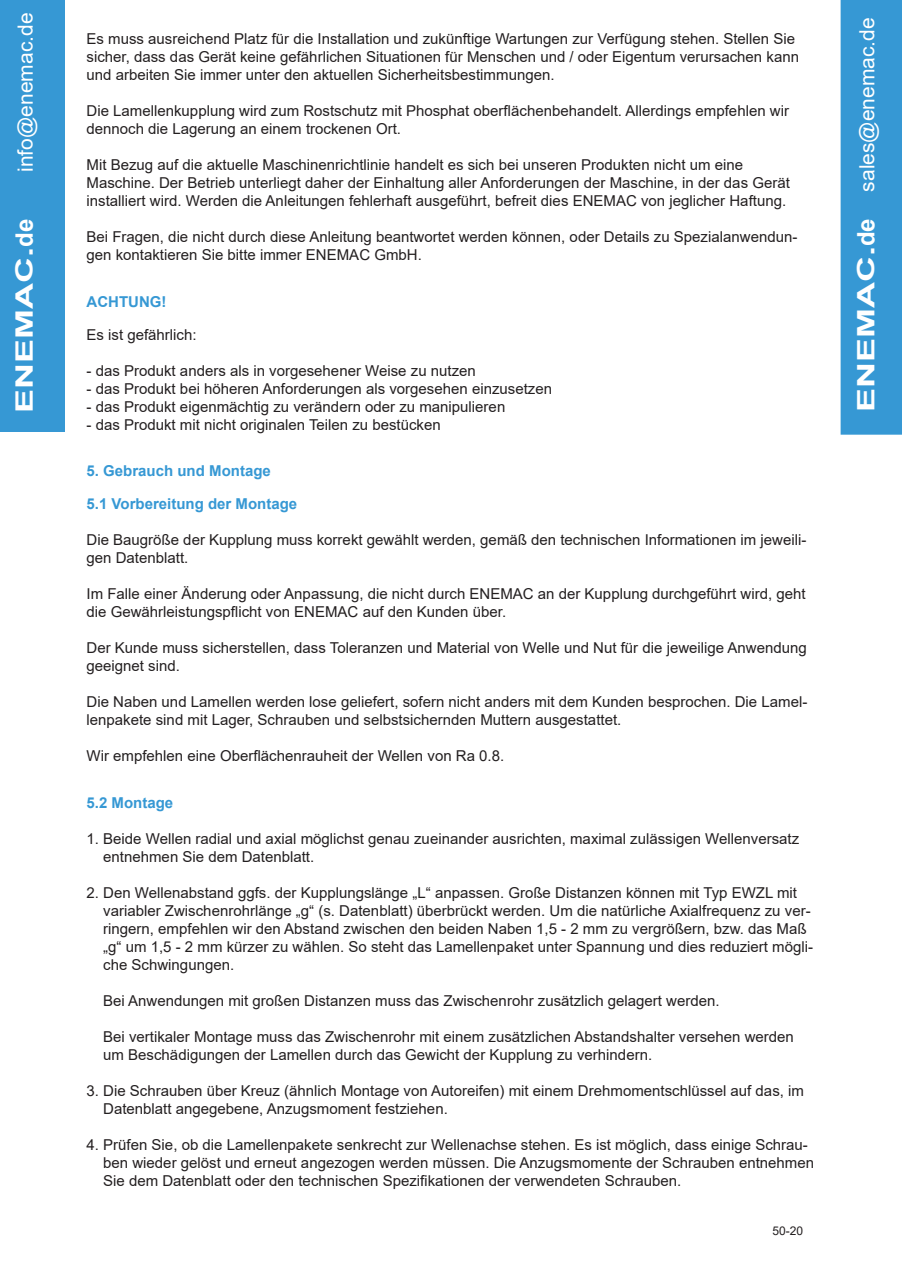
<style>
.page{position:relative;width:902px;height:1272px;background:#fff}
.page>*{position:absolute;margin:0;border:0;box-sizing:border-box;transform-origin:0 0}
.t1{font:700 24px "Arial";color:#fff;scale:1.5 1}
.t2{font:21px "Arial";color:#fff}
.t3{font:15px/18px "Arial";color:#231f20}
.t4{font:700 15px "Arial";color:#3698d4}
.t5{font:12px "Arial";color:#231f20}
.s1{font-weight:700;font-size:24px}
</style>
<div class="page">
<div style="left:0;top:0;width:65px;height:432px;background:#3698d4"></div>
<div style="left:840px;top:0;width:61px;height:434px;background:#3698d4"></div>
<p class="t2" style="left:11px;top:172px;width:161px;rotate:-90deg">info@enemac.de</p>
<p class="t2" style="left:852px;top:412px;width:396px;rotate:-90deg"><span class="s1">ENEMAC.de</span> sales@enemac.de</p>
<p class="t3" style="left:87px;top:30px;width:714px">Es muss ausreichend Platz für die Installation und zukünftige Wartungen zur Verfügung stehen. Stellen Sie sicher, dass das Gerät keine gefährlichen Situationen für Menschen und / oder Eigentum verursachen kann und arbeiten Sie immer unter den aktuellen Sicherheitsbestimmungen.</p>
<p class="t3" style="left:87px;top:102px;width:704px">Die Lamellenkupplung wird zum Rostschutz mit Phosphat oberflächenbehandelt. Allerdings empfehlen wir dennoch die Lagerung an einem trockenen Ort.</p>
<p class="t3" style="left:87px;top:156px;width:658px">Mit Bezug auf die aktuelle Maschinenrichtlinie handelt es sich bei unseren Produkten nicht um eine</p>
<p class="t3" style="left:87px;top:174px;width:704px">Maschine. Der Betrieb unterliegt daher der Einhaltung aller Anforderungen der Maschine, in der das Gerät installiert wird. Werden die Anleitungen fehlerhaft ausgeführt, befreit dies ENEMAC von jeglicher Haftung.</p>
<p class="t3" style="left:87px;top:228px;width:712px">Bei Fragen, die nicht durch diese Anleitung beantwortet werden können, oder Details zu Spezialanwendun&shy;gen kontaktieren Sie bitte immer ENEMAC GmbH.</p>
<p class="t4" style="left:87px;top:291px;width:81px">ACHTUNG!</p>
<p class="t3" style="left:87px;top:325px;width:112px">Es ist gefährlich:</p>
<p class="t3" style="left:87px;top:361px;width:391px">- das Produkt anders als in vorgesehener Weise zu nutzen</p>
<p class="t3" style="left:87px;top:379px;width:467px">- das Produkt bei höheren Anforderungen als vorgesehen einzusetzen</p>
<p class="t3" style="left:87px;top:397px;width:420px">- das Produkt eigenmächtig zu verändern oder zu manipulieren</p>
<p class="t3" style="left:87px;top:415px;width:356px">- das Produkt mit nicht originalen Teilen zu bestücken</p>
<p class="t4" style="left:87px;top:460px;width:186px">5. Gebrauch und Montage</p>
<p class="t4" style="left:87px;top:493px;width:212px">5.1 Vorbereitung der Montage</p>
<p class="t3" style="left:87px;top:530px;width:721px">Die Baugröße der Kupplung muss korrekt gewählt werden, gemäß den technischen Informationen im jeweili&shy;gen Datenblatt.</p>
<p class="t3" style="left:87px;top:584px;width:720px">Im Falle einer Änderung oder Anpassung, die nicht durch ENEMAC an der Kupplung durchgeführt wird, geht die Gewährleistungspflicht von ENEMAC auf den Kunden über.</p>
<p class="t3" style="left:87px;top:638px;width:721px">Der Kunde muss sicherstellen, dass Toleranzen und Material von Welle und Nut für die jeweilige Anwendung geeignet sind.</p>
<p class="t3" style="left:87px;top:692px;width:722px">Die Naben und Lamellen werden lose geliefert, sofern nicht anders mit dem Kunden besprochen. Die Lamel&shy;lenpakete sind mit Lager, Schrauben und selbstsichernden Muttern ausgestattet.</p>
<p class="t3" style="left:87px;top:746px;width:419px">Wir empfehlen eine Oberflächenrauheit der Wellen von Ra 0.8.</p>
<p class="t4" style="left:87px;top:792px;width:88px">5.2 Montage</p>
<p class="t3" style="left:87px;top:829px;width:714px">1. Beide Wellen radial und axial möglichst genau zueinander ausrichten, maximal zulässigen Wellenversatz</p>
<p class="t3" style="left:103px;top:847px;width:212px">entnehmen Sie dem Datenblatt.</p>
<p class="t3" style="left:87px;top:883px;width:712px">2. Den Wellenabstand ggfs. der Kupplungslänge „L“ anpassen. Große Distanzen können mit Typ EWZL mit</p>
<p class="t3" style="left:103px;top:901px;width:708px">variabler Zwischenrohrlänge „g“ (s. Datenblatt) überbrückt werden. Um die natürliche Axialfrequenz zu ver-</p>
<p class="t3" style="left:103px;top:919px;width:704px">ringern, empfehlen wir den Abstand zwischen den beiden Naben 1,5 - 2 mm zu vergrößern, bzw. das Maß</p>
<p class="t3" style="left:103px;top:937px;width:711px">„g“ um 1,5 - 2 mm kürzer zu wählen. So steht das Lamellenpaket unter Spannung und dies reduziert mögli-</p>
<p class="t3" style="left:103px;top:955px;width:132px">che Schwingungen.</p>
<p class="t3" style="left:103px;top:991px;width:618px">Bei Anwendungen mit großen Distanzen muss das Zwischenrohr zusätzlich gelagert werden.</p>
<p class="t3" style="left:103px;top:1027px;width:692px">Bei vertikaler Montage muss das Zwischenrohr mit einem zusätzlichen Abstandshalter versehen werden</p>
<p class="t3" style="left:103px;top:1045px;width:550px">um Beschädigungen der Lamellen durch das Gewicht der Kupplung zu verhindern.</p>
<p class="t3" style="left:87px;top:1081px;width:718px">3. Die Schrauben über Kreuz (ähnlich Montage von Autoreifen) mit einem Drehmomentschlüssel auf das, im</p>
<p class="t3" style="left:103px;top:1099px;width:346px">Datenblatt angegebene, Anzugsmoment festziehen.</p>
<p class="t3" style="left:87px;top:1135px;width:722px">4. Prüfen Sie, ob die Lamellenpakete senkrecht zur Wellenachse stehen. Es ist möglich, dass einige Schrau-</p>
<p class="t3" style="left:103px;top:1153px;width:712px">ben wieder gelöst und erneut angezogen werden müssen. Die Anzugsmomente der Schrauben entnehmen</p>
<p class="t3" style="left:103px;top:1171px;width:579px">Sie dem Datenblatt oder den technischen Spezifikationen der verwendeten Schrauben.</p>
<p class="t5" style="left:772px;top:1222px;width:32px">50-20</p>
<p class="t1" style="left:7px;top:412px;width:131px;rotate:-90deg">ENEMAC.de</p>
</div>
